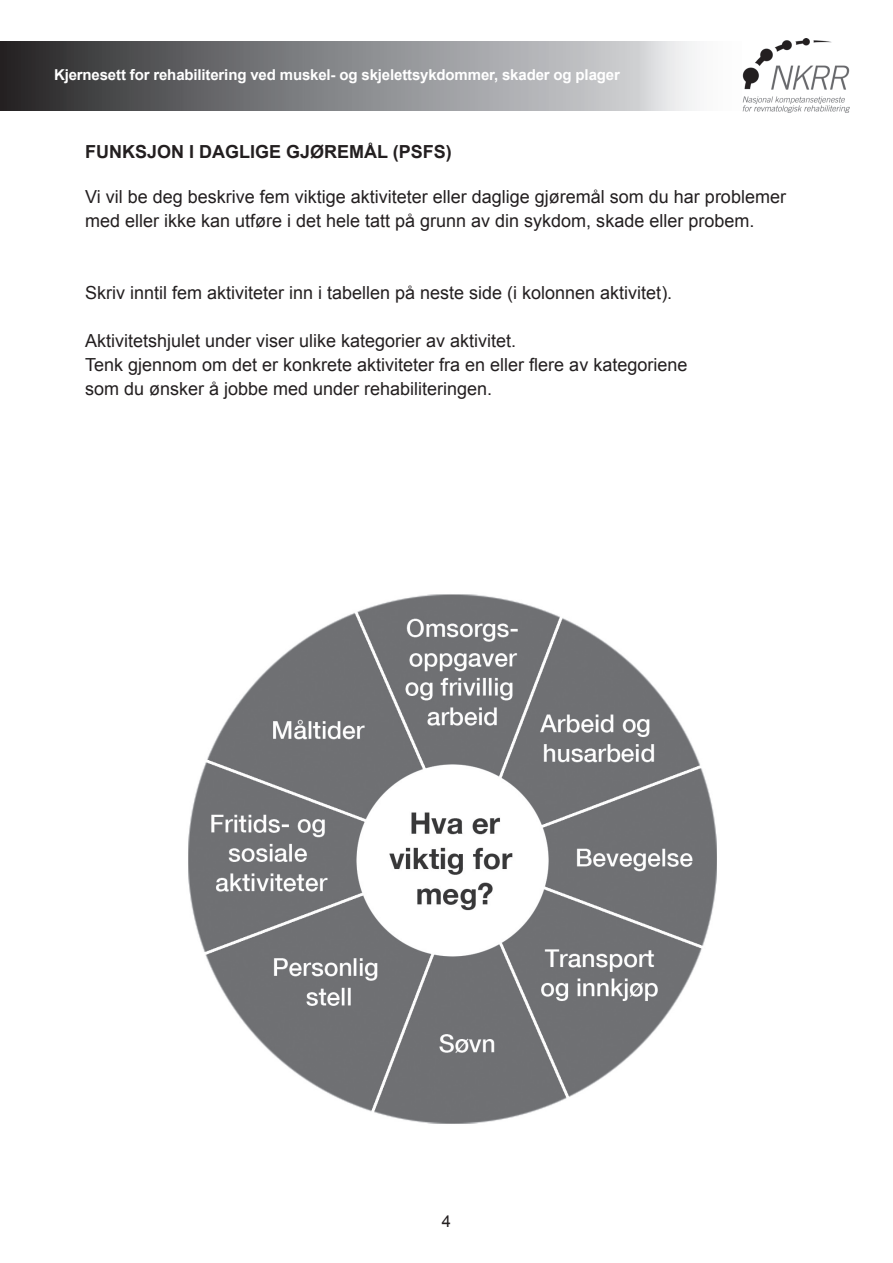
<style>
.page{position:relative;width:893px;height:1263px;background:#fff}
.page>*{position:absolute;margin:0;border:0;box-sizing:border-box;transform-origin:0 0}
.t1{font:18px/24px "Arial";color:#231f20}
.t2{font:700 18px "Arial";color:#231f20}
.t3{font:16.5px "Arial";color:#231f20}
.t4{font:700 15px "Arial";letter-spacing:-.01em;color:#fff}
</style>
<div class="page">
<img style="left:188px;top:594px;width:529px;height:530px">
<img style="left:0;top:42px;width:850px;height:69px">
<img style="left:743px;top:38px;width:106px;height:75px">
<p class="t4" style="left:54px;top:65px;width:567px">Kjernesett for rehabilitering ved muskel- og skjelettsykdommer, skader og plager</p>
<p class="t2" style="left:85px;top:139px;width:368px">FUNKSJON I DAGLIGE GJØREMÅL (PSFS)</p>
<p class="t1" style="left:85px;top:185px;width:702px">Vi vil be deg beskrive fem viktige aktiviteter eller daglige gjøremål som du har problemer med eller ikke kan utføre i det hele tatt på grunn av din sykdom, skade eller probem.</p>
<p class="t1" style="left:85px;top:281px;width:589px">Skriv inntil fem aktiviteter inn i tabellen på neste side (i kolonnen aktivitet).</p>
<p class="t1" style="left:85px;top:329px;width:604px">Aktivitetshjulet under viser ulike kategorier av aktivitet.<br>Tenk gjennom om det er konkrete aktiviteter fra en eller flere av kategoriene som du ønsker å jobbe med under rehabiliteringen.</p>
<p class="t3" style="left:442px;top:1211px;width:11px">4</p>
</div>
